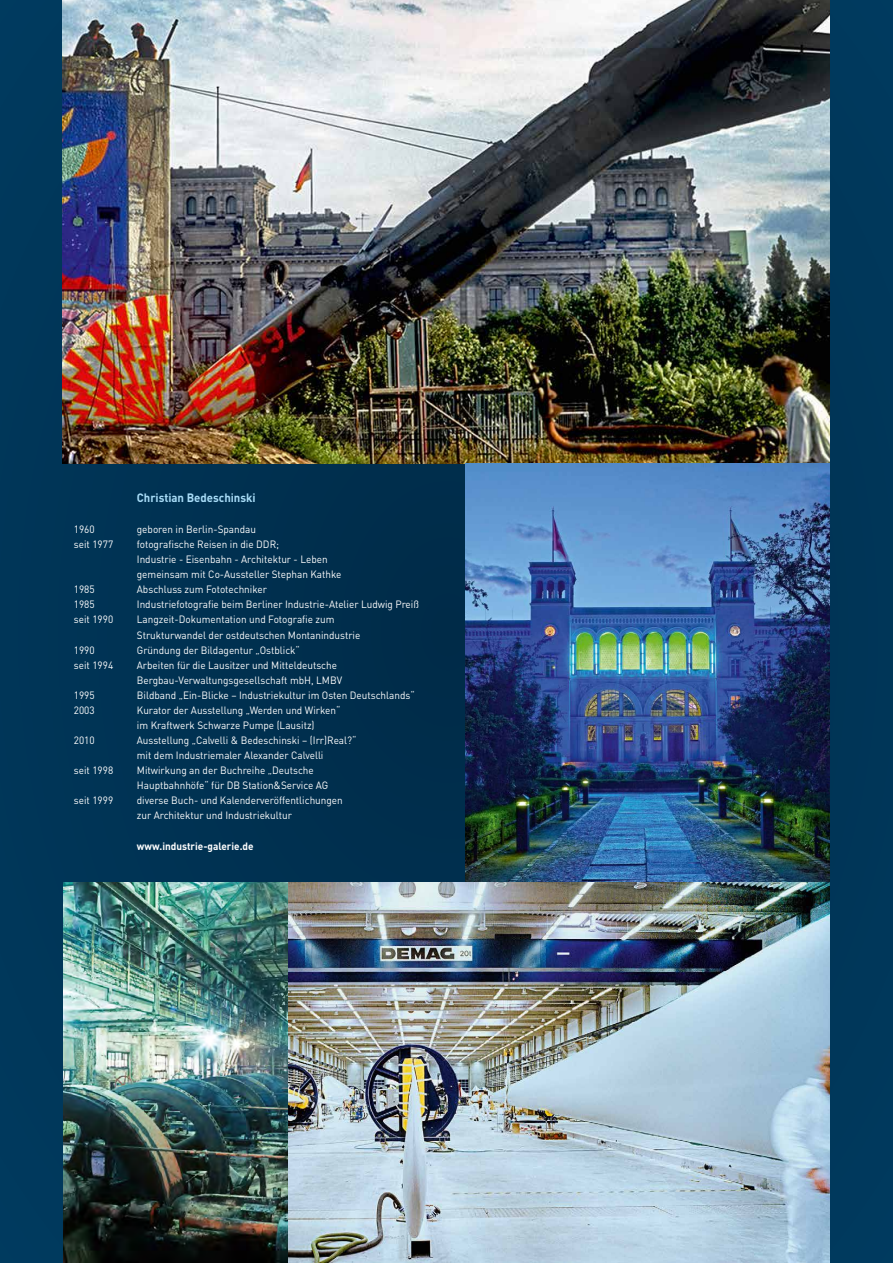
<style>
.page{position:relative;width:893px;height:1263px;background:#003456}
.page>*{position:absolute;margin:0;border:0;box-sizing:border-box;transform-origin:0 0}
.t1{font:700 12px "DIN Pro";color:#a9ddf8;scale:.95 1}
.t2{font:10.5px/15px "DIN Pro";color:#fff;scale:.95 1}
.t3{font:700 10.5px "DIN Pro";color:#fff;scale:.95 1}
</style>
<div class="page">
<img style="left:62px;top:0;width:767px;height:463px">
<img style="left:465px;top:463px;width:364px;height:419px">
<img style="left:64px;top:882px;width:765px;height:381px">
<p class="t1" style="left:137px;top:489px;width:127px">Christian Bedeschinski</p>
<p class="t2" style="left:74px;top:522px;width:23px">1960</p>
<p class="t2" style="left:137px;top:522px;width:127px">geboren in Berlin-Spandau</p>
<p class="t2" style="left:74px;top:537px;width:43px">seit 1977</p>
<p class="t2" style="left:137px;top:537px;width:217px">fotografische Reisen in die DDR;<br>Industrie - Eisenbahn - Architektur - Leben gemeinsam mit Co-Aussteller Stephan Kathke</p>
<p class="t2" style="left:74px;top:582px;width:23px">1985</p>
<p class="t2" style="left:137px;top:582px;width:139px">Abschluss zum Fototechniker</p>
<p class="t2" style="left:74px;top:597px;width:23px">1985</p>
<p class="t2" style="left:137px;top:597px;width:298px">Industriefotografie beim Berliner Industrie-Atelier Ludwig Preiß</p>
<p class="t2" style="left:74px;top:612px;width:43px">seit 1990</p>
<p class="t2" style="left:137px;top:612px;width:237px">Langzeit-Dokumentation und Fotografie zum<br>Strukturwandel der ostdeutschen Montanindustrie</p>
<p class="t2" style="left:74px;top:642px;width:23px">1990</p>
<p class="t2" style="left:137px;top:642px;width:173px">Gründung der Bildagentur „Ostblick“</p>
<p class="t2" style="left:74px;top:657px;width:43px">seit 1994</p>
<p class="t2" style="left:137px;top:657px;width:218px">Arbeiten für die Lausitzer und Mitteldeutsche<br>Bergbau-Verwaltungsgesellschaft mbH, LMBV</p>
<p class="t2" style="left:74px;top:687px;width:23px">1995</p>
<p class="t2" style="left:137px;top:687px;width:294px">Bildband „Ein-Blicke – Industriekultur im Osten Deutschlands“</p>
<p class="t2" style="left:74px;top:702px;width:23px">2003</p>
<p class="t2" style="left:137px;top:702px;width:216px">Kurator der Ausstellung „Werden und Wirken“ im Kraftwerk Schwarze Pumpe (Lausitz)</p>
<p class="t2" style="left:74px;top:732px;width:23px">2010</p>
<p class="t2" style="left:137px;top:732px;width:233px">Ausstellung „Calvelli &amp; Bedeschinski – (Irr)Real?“ mit dem Industriemaler Alexander Calvelli</p>
<p class="t2" style="left:74px;top:762px;width:43px">seit 1998</p>
<p class="t2" style="left:137px;top:762px;width:203px">Mitwirkung an der Buchreihe „Deutsche<br>Hauptbahnhöfe“ für DB Station&amp;Service AG</p>
<p class="t2" style="left:74px;top:792px;width:43px">seit 1999</p>
<p class="t2" style="left:137px;top:792px;width:218px">diverse Buch- und Kalenderveröffentlichungen zur Architektur und Industriekultur</p>
<p class="t3" style="left:137px;top:839px;width:124px">www.industrie-galerie.de</p>
</div>
